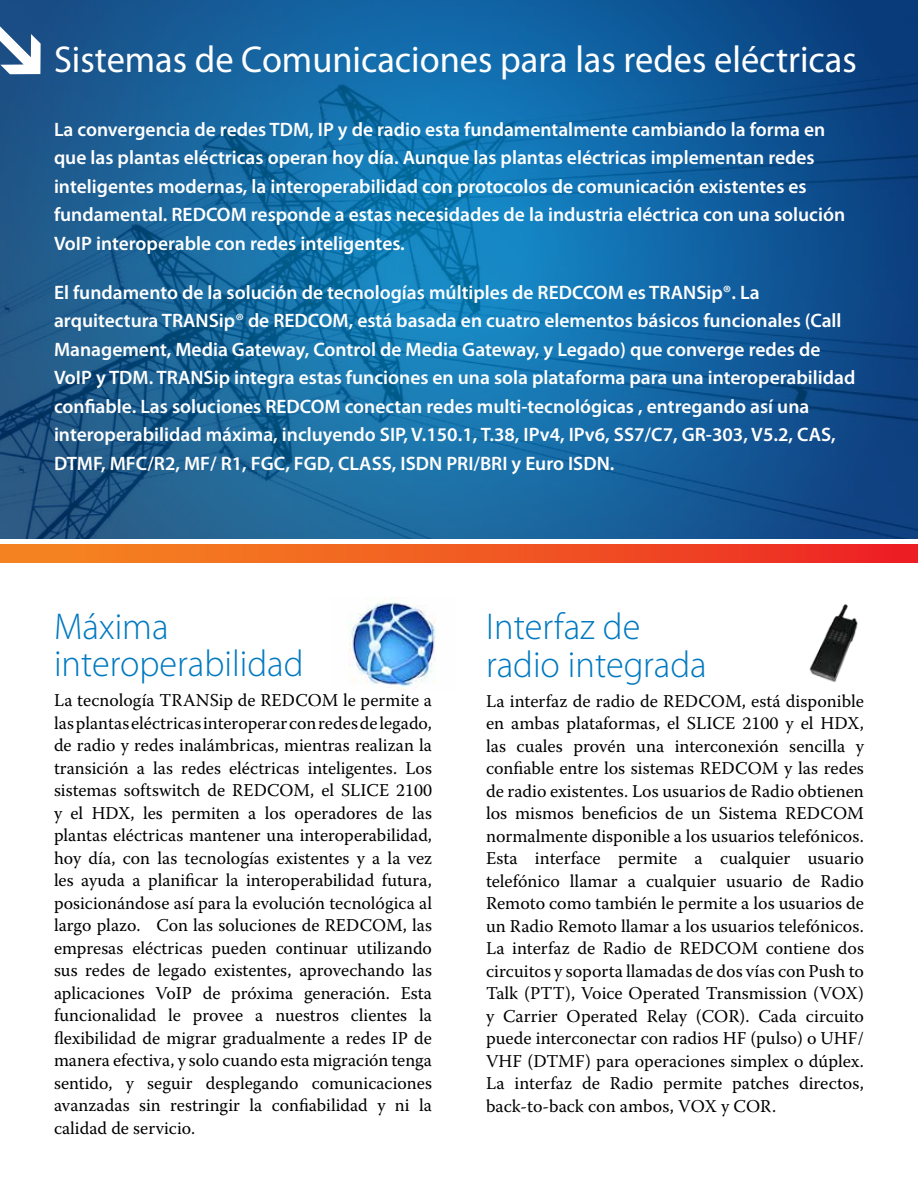
<style>
.page{position:relative;width:918px;height:1188px;background:#fff}
.page>*{position:absolute;margin:0;border:0;box-sizing:border-box;transform-origin:0 0}
.t1{font:300 37.5px/37.5px "Myriad Pro";color:#0079c1}
.t2{font:37.5px "Myriad Pro";color:#fff}
.t3{font:600 19.5px/28.5px "Myriad Pro";color:#fff}
.t4{font:18px/22.5px "Warnock Pro";color:#000;text-align:justify}
</style>
<div class="page">
<img style="left:349px;top:597px;width:87px;height:93px">
<img style="left:0;top:0;width:918px;height:538px">
<div style="left:0;top:544px;width:918px;height:18px;background:linear-gradient(to right,#f68d20,#ed2524)"></div>
<svg style="left:0;top:26px;width:41px;height:48px"></svg>
<img style="left:809px;top:604px;width:49px;height:78px">
<h1 class="t2" style="left:54px;top:37px;width:804px">Sistemas de Comunicaciones para las redes eléctricas</h1>
<p class="t3" style="left:54px;top:114px;width:793px">La convergencia de redes TDM, IP y de radio esta fundamentalmente cambiando la forma en que las plantas eléctricas operan hoy día. Aunque las plantas eléctricas implementan redes inteligentes modernas, la interoperabilidad con protocolos de comunicación existentes es fundamental. REDCOM responde a estas necesidades de la industria eléctrica con una solución VoIP interoperable con redes inteligentes.</p>
<p class="t3" style="left:54px;top:277px;width:803px">El fundamento de la solución de tecnologías múltiples de REDCCOM es TRANSip®. La arquitectura TRANSip® de REDCOM, está basada en cuatro elementos básicos funcionales (Call Management, Media Gateway, Control de Media Gateway, y Legado) que converge redes de VoIP y TDM. TRANSip integra estas funciones en una sola plataforma para una interoperabilidad confiable. Las soluciones REDCOM conectan redes multi-tecnológicas , entregando así una interoperabilidad máxima, incluyendo SIP, V.150.1, T.38, IPv4, IPv6, SS7/C7, GR-303, V5.2, CAS, DTMF, MFC/R2, MF/ R1, FGC, FGD, CLASS, ISDN PRI/BRI y Euro ISDN.</p>
<h1 class="t1" style="left:54px;top:607px;width:251px">Máxima interoperabilidad</h1>
<p class="t4" style="left:54px;top:689px;width:380px">La tecnología TRANSip de REDCOM le permite a las plantas eléctricas interoperar con redes de legado, de radio y redes inalámbricas, mientras realizan la transición a las redes eléctricas inteligentes. Los sistemas softswitch de REDCOM, el SLICE 2100 y el HDX, les permiten a los operadores de las plantas eléctricas mantener una interoperabilidad, hoy día, con las tecnologías existentes y a la vez les ayuda a planificar la interoperabilidad futura, posicionándose así para la evolución tecnológica al largo plazo. Con las soluciones de REDCOM, las empresas eléctricas pueden continuar utilizando sus redes de legado existentes, aprovechando las aplicaciones VoIP de próxima generación. Esta funcionalidad le provee a nuestros clientes la flexibilidad de migrar gradualmente a redes IP de manera efectiva, y solo cuando esta migración tenga sentido, y seguir desplegando comunicaciones avanzadas sin restringir la confiabilidad y ni la calidad de servicio.</p>
<h1 class="t1" style="left:486px;top:608px;width:222px">Interfaz de radio integrada</h1>
<p class="t4" style="left:486px;top:689px;width:380px">La interfaz de radio de REDCOM, está disponible en ambas plataformas, el SLICE 2100 y el HDX, las cuales provén una interconexión sencilla y confiable entre los sistemas REDCOM y las redes de radio existentes. Los usuarios de Radio obtienen los mismos beneficios de un Sistema REDCOM normalmente disponible a los usuarios telefónicos.<br>Esta interface permite a cualquier usuario telefónico llamar a cualquier usuario de Radio Remoto como también le permite a los usuarios de un Radio Remoto llamar a los usuarios telefónicos.<br>La interfaz de Radio de REDCOM contiene dos circuitos y soporta llamadas de dos vías con Push to Talk (PTT), Voice Operated Transmission (VOX) y Carrier Operated Relay (COR). Cada circuito puede interconectar con radios HF (pulso) o UHF/ VHF (DTMF) para operaciones simplex o dúplex.<br>La interfaz de Radio permite patches directos, back-to-back con ambos, VOX y COR.</p>
</div>
